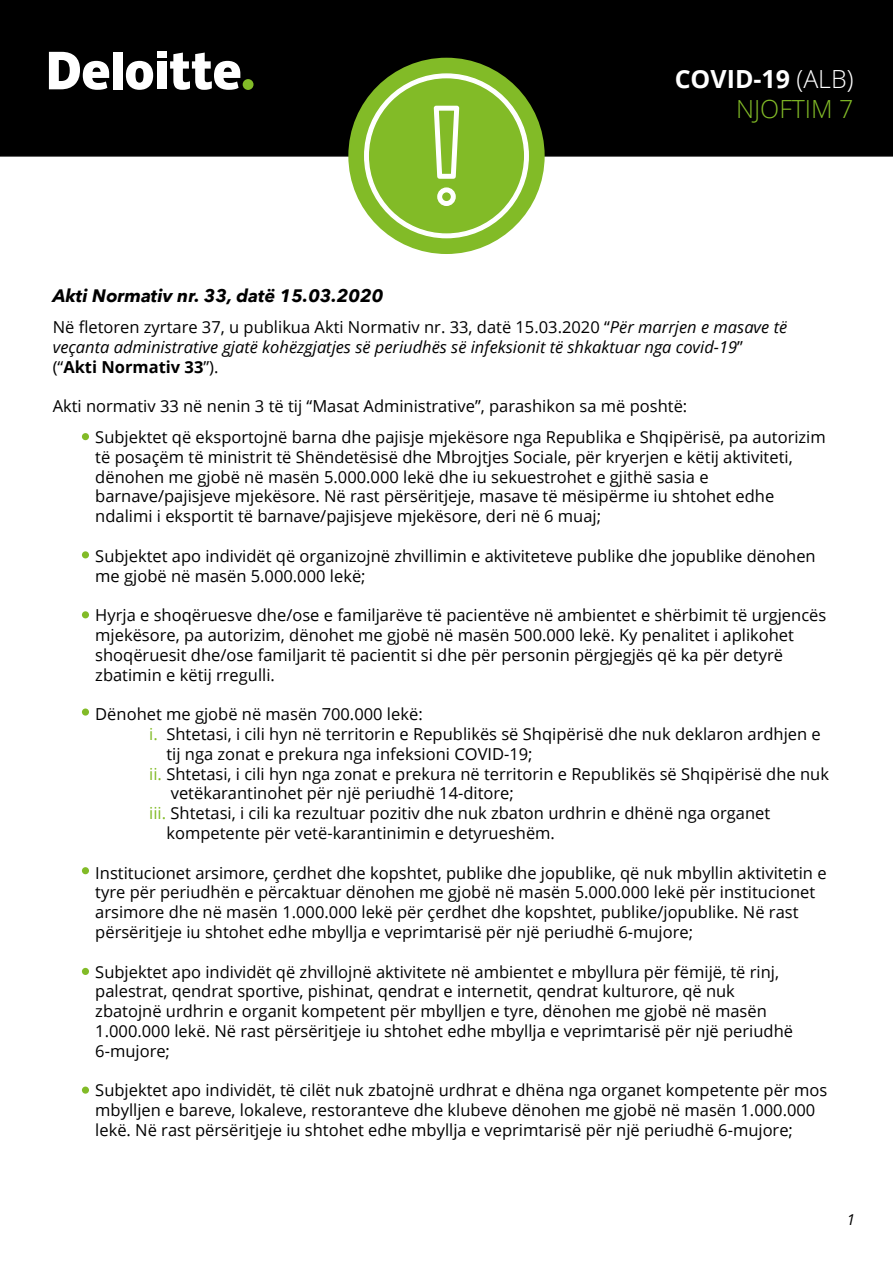
<style>
.page{position:relative;width:893px;height:1263px;background:#fff}
.page>*{position:absolute;margin:0;border:0;box-sizing:border-box;transform-origin:0 0}
.t1{font:700 24.9px/30px "Open Sans";color:#fff;text-align:right}
.t2{font:italic 700 18px "Avenir Next";color:#000}
.t3{font:16.5px/19.8px "Open Sans";color:#000}
.t4{font:italic 16.5px/19.8px "Open Sans";color:#000}
.t5{font:italic 15px "Open Sans";color:#000}
.s1{font-weight:300}
.s2{font-weight:300;color:#82bb27}
.s3{font-style:normal}
.s4{font-weight:700;font-style:normal}
.s5{color:#82bb27}
</style>
<div class="page">
<div style="left:82px;top:433px;width:7px;height:7px;background:#82bb27;border-radius:50%"></div>
<div style="left:82px;top:611px;width:7px;height:7px;background:#82bb27;border-radius:50%"></div>
<div style="left:82px;top:708px;width:7px;height:8px;background:#82bb27;border-radius:50%"></div>
<div style="left:82px;top:867px;width:7px;height:7px;background:#82bb27;border-radius:50%"></div>
<div style="left:82px;top:968px;width:7px;height:7px;background:#82bb27;border-radius:50%"></div>
<div style="left:82px;top:1086px;width:7px;height:8px;background:#82bb27;border-radius:50%"></div>
<div style="left:82px;top:551px;width:7px;height:7px;background:#82bb27;border-radius:50%"></div>
<div style="left:0;top:0;width:893px;height:157px;background:#000;border:2px solid #000"></div>
<div style="left:348px;top:58px;width:197px;height:196px;background:#82bb27;border-radius:50%"></div>
<div style="left:243px;top:79px;width:11px;height:11px;background:#82bb27;border-radius:50%"></div>
<div style="left:113px;top:52px;width:9px;height:37px;background:#fff"></div>
<svg style="left:126px;top:61px;width:27px;height:29px"></svg>
<div style="left:157px;top:61px;width:9px;height:28px;background:#fff"></div>
<div style="left:157px;top:52px;width:9px;height:6px;background:#fff"></div>
<svg style="left:170px;top:53px;width:70px;height:37px"></svg>
<svg style="left:49px;top:52px;width:60px;height:38px"></svg>
<svg style="left:363px;top:57px;width:167px;height:182px"></svg>
<p class="t2" style="left:53px;top:280px;width:332px">Akti Normativ nr. 33, datë 15.03.2020</p>
<h1 class="t1" style="left:675px;top:63px;width:180px">COVID-19 <span class="s1">(ALB)<br></span><span class="s2">NJOFTIM 7</span></h1>
<p class="t4" style="left:53px;top:317px;width:736px"><span class="s3">Në fletoren zyrtare 37, u publikua Akti Normativ nr. 33, datë 15.03.2020 “</span>Për marrjen e masave të veçanta administrative gjatë kohëzgjatjes së periudhës së infeksionit të shkaktuar nga covid-19<span class="s3">” (“</span><span class="s4">Akti Normativ 33</span><span class="s3">”).</span></p>
<p class="t3" style="left:53px;top:396px;width:636px">Akti normativ 33 në nenin 3 të tij “Masat Administrative”, parashikon sa më poshtë:</p>
<p class="t3" style="left:95px;top:427px;width:732px">Subjektet që eksportojnë barna dhe pajisje mjekësore nga Republika e Shqipërisë, pa autorizim të posaçëm të ministrit të Shëndetësisë dhe Mbrojtjes Sociale, për kryerjen e këtij aktiviteti, dënohen me gjobë në masën 5.000.000 lekë dhe iu sekuestrohet e gjithë sasia e barnave/pajisjeve mjekësore. Në rast përsëritjeje, masave të mësipërme iu shtohet edhe ndalimi i eksportit të barnave/pajisjeve mjekësore, deri në 6 muaj;</p>
<p class="t3" style="left:95px;top:545px;width:722px">Subjektet apo individët që organizojnë zhvillimin e aktiviteteve publike dhe jopublike dënohen me gjobë në masën 5.000.000 lekë;</p>
<p class="t3" style="left:95px;top:605px;width:732px">Hyrja e shoqëruesve dhe/ose e familjarëve të pacientëve në ambientet e shërbimit të urgjencës mjekësore, pa autorizim, dënohet me gjobë në masën 500.000 lekë. Ky penalitet i aplikohet shoqëruesit dhe/ose familjarit të pacientit si dhe për personin përgjegjës që ka për detyrë zbatimin e këtij rregulli.</p>
<p class="t3" style="left:95px;top:704px;width:329px">Dënohet me gjobë në masën 700.000 lekë:</p>
<p class="t3" style="left:149px;top:724px;width:673px"><span class="s5">i.</span> Shtetasi, i cili hyn në territorin e Republikës së Shqipërisë dhe nuk deklaron ardhjen e</p>
<p class="t3" style="left:166px;top:743px;width:368px">tij nga zonat e prekura nga infeksioni COVID-19;</p>
<p class="t3" style="left:149px;top:763px;width:681px"><span class="s5">ii.</span> Shtetasi, i cili hyn nga zonat e prekura në territorin e Republikës së Shqipërisë dhe nuk</p>
<p class="t3" style="left:171px;top:783px;width:345px">vetëkarantinohet për një periudhë 14-ditore;</p>
<p class="t3" style="left:149px;top:803px;width:622px"><span class="s5">iii.</span> Shtetasi, i cili ka rezultuar pozitiv dhe nuk zbaton urdhrin e dhënë nga organet</p>
<p class="t3" style="left:166px;top:823px;width:390px">kompetente për vetë-karantinimin e detyrueshëm.</p>
<p class="t3" style="left:95px;top:862px;width:733px">Institucionet arsimore, çerdhet dhe kopshtet, publike dhe jopublike, që nuk mbyllin aktivitetin e tyre për periudhën e përcaktuar dënohen me gjobë në masën 5.000.000 lekë për institucionet arsimore dhe në masën 1.000.000 lekë për çerdhet dhe kopshtet, publike/jopublike. Në rast përsëritjeje iu shtohet edhe mbyllja e veprimtarisë për një periudhë 6-mujore;</p>
<p class="t3" style="left:95px;top:961px;width:699px">Subjektet apo individët që zhvillojnë aktivitete në ambientet e mbyllura për fëmijë, të rinj, palestrat, qendrat sportive, pishinat, qendrat e internetit, qendrat kulturore, që nuk zbatojnë urdhrin e organit kompetent për mbylljen e tyre, dënohen me gjobë në masën 1.000.000 lekë. Në rast përsëritjeje iu shtohet edhe mbyllja e veprimtarisë për një periudhë 6-mujore;</p>
<p class="t3" style="left:95px;top:1080px;width:733px">Subjektet apo individët, të cilët nuk zbatojnë urdhrat e dhëna nga organet kompetente për mos mbylljen e bareve, lokaleve, restoranteve dhe klubeve dënohen me gjobë në masën 1.000.000 lekë. Në rast përsëritjeje iu shtohet edhe mbyllja e veprimtarisë për një periudhë 6-mujore;</p>
<p class="t5" style="left:847px;top:1209px;width:10px">1</p>
</div>
